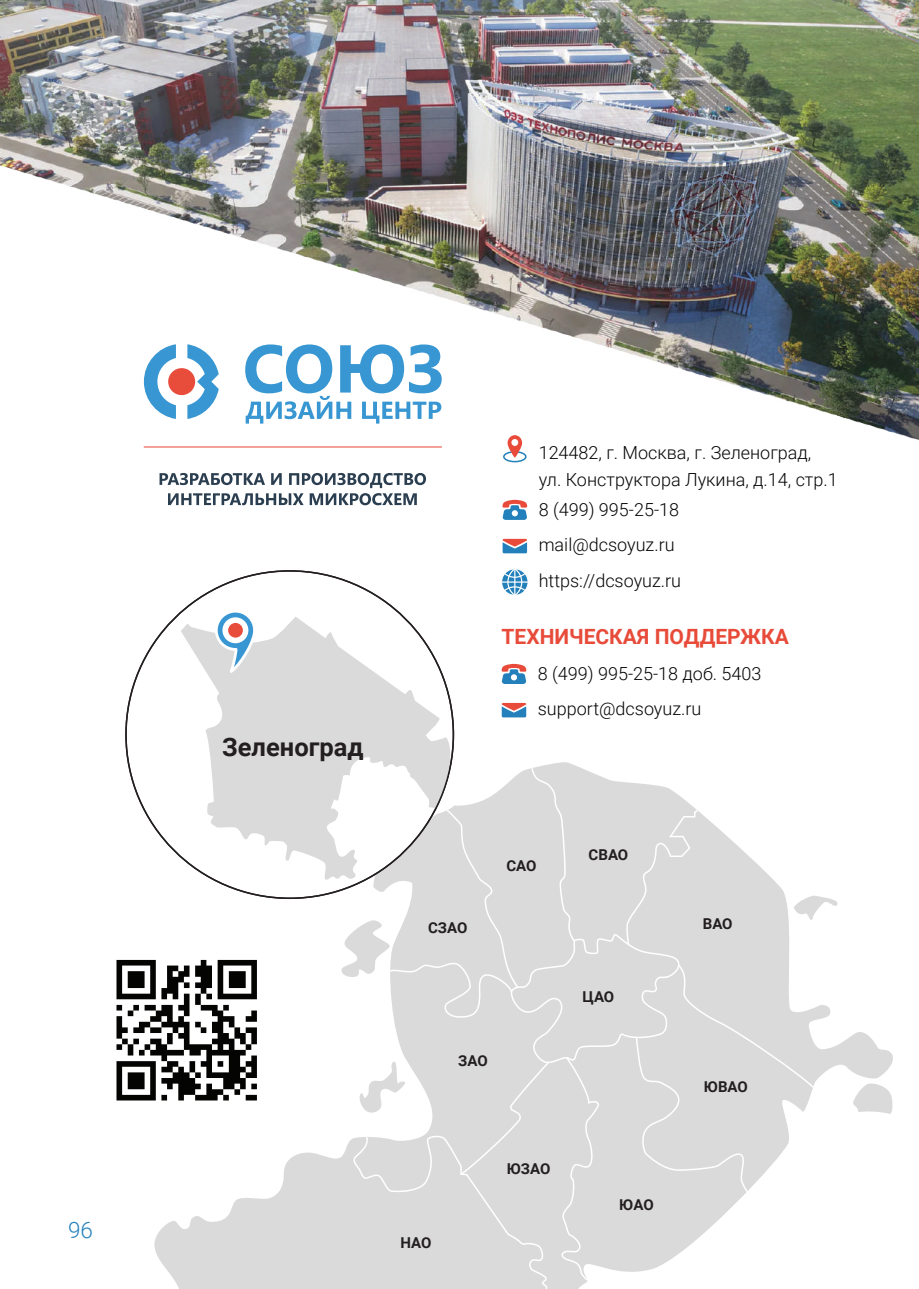
<style>
.page{position:relative;width:919px;height:1289px;background:#fff}
.page>*{position:absolute;margin:0;border:0;box-sizing:border-box;transform-origin:0 0}
.t1{font:700 25.5px "Roboto";color:#231f20}
.t2{font:300 22.5px "Roboto";color:#2380bb}
.t3{font:700 21px "Roboto";color:#e84b3a}
.t4{font:300 18px/26.1px "Roboto";color:#040503}
.t5{font:700 15px "Roboto";color:#231f20}
</style>
<div class="page">
<svg style="left:154px;top:762px;width:739px;height:526px"></svg>
<svg style="left:853px;top:1081px;width:40px;height:33px"></svg>
<svg style="left:341px;top:766px;width:496px;height:522px"></svg>
<div style="left:126px;top:571px;width:327px;height:327px;background:#fff;border-radius:50%"></div>
<svg style="left:181px;top:616px;width:272px;height:264px;fill:#dbdada"></svg>
<svg style="left:213px;top:612px;width:44px;height:66px"></svg>
<div style="left:222px;top:617px;width:26px;height:26px;background:#fff;border-radius:50%"></div>
<div style="left:228px;top:623px;width:15px;height:14px;background:#e84c3b;border-radius:50%"></div>
<svg style="left:502px;top:539px;width:25px;height:14px"></svg>
<svg style="left:501px;top:569px;width:27px;height:27px"></svg>
<div style="left:503px;top:451px;width:23px;height:11px;border:2px solid #2380bb;border-radius:50%"></div>
<svg style="left:507px;top:441px;width:15px;height:16px"></svg>
<svg style="left:502px;top:500px;width:25px;height:20px"></svg>
<div style="left:511px;top:510px;width:7px;height:6px;background:#fff;border-radius:50%"></div>
<svg style="left:501px;top:703px;width:25px;height:14px"></svg>
<svg style="left:501px;top:664px;width:25px;height:20px"></svg>
<img style="left:116px;top:956px;width:146px;height:148px">
<img style="left:0;top:0;width:918px;height:441px">
<div style="left:168px;top:368px;width:27px;height:27px;background:#e84c3b;border-radius:50%"></div>
<svg style="left:144px;top:344px;width:32px;height:75px"></svg>
<svg style="left:187px;top:344px;width:32px;height:75px"></svg>
<svg style="left:245px;top:344px;width:196px;height:79px"></svg>
<svg style="left:159px;top:473px;width:267px;height:32px"></svg>
<hr style="left:144px;top:446px;width:297px;height:1px;background:#e84c3b">
<p class="t2" style="left:68px;top:1214px;width:26px">96</p>
<h1 class="t1" style="left:222px;top:728px;width:143px">Зеленоград</h1>
<p class="t4" style="left:538px;top:439px;width:300px">124482, г. Москва, г. Зеленоград, ул. Конструктора Лукина, д.14, стр.1</p>
<p class="t4" style="left:538px;top:496px;width:142px">8 (499) 995-25-18</p>
<p class="t4" style="left:538px;top:526px;width:144px;line-height:36px">mail@dcsoyuz.ru https://dcsoyuz.ru</p>
<p class="t3" style="left:501px;top:622px;width:289px">ТЕХНИЧЕСКАЯ ПОДДЕРЖКА</p>
<p class="t4" style="left:537px;top:660px;width:225px">8 (499) 995-25-18 доб. 5403</p>
<p class="t4" style="left:537px;top:694px;width:165px">support@dcsoyuz.ru</p>
<p class="t5" style="left:428px;top:917px;width:41px">СЗАО</p>
<p class="t5" style="left:506px;top:855px;width:32px">САО</p>
<p class="t5" style="left:458px;top:1050px;width:31px">ЗАО</p>
<p class="t5" style="left:588px;top:844px;width:41px">СВАО</p>
<p class="t5" style="left:582px;top:985px;width:33px">ЦАО</p>
<p class="t5" style="left:400px;top:1232px;width:33px">НАО</p>
<p class="t5" style="left:506px;top:1158px;width:45px">ЮЗАО</p>
<p class="t5" style="left:619px;top:1193px;width:36px">ЮАО</p>
<p class="t5" style="left:702px;top:913px;width:31px">ВАО</p>
<p class="t5" style="left:703px;top:1075px;width:46px">ЮВАО</p>
</div>
